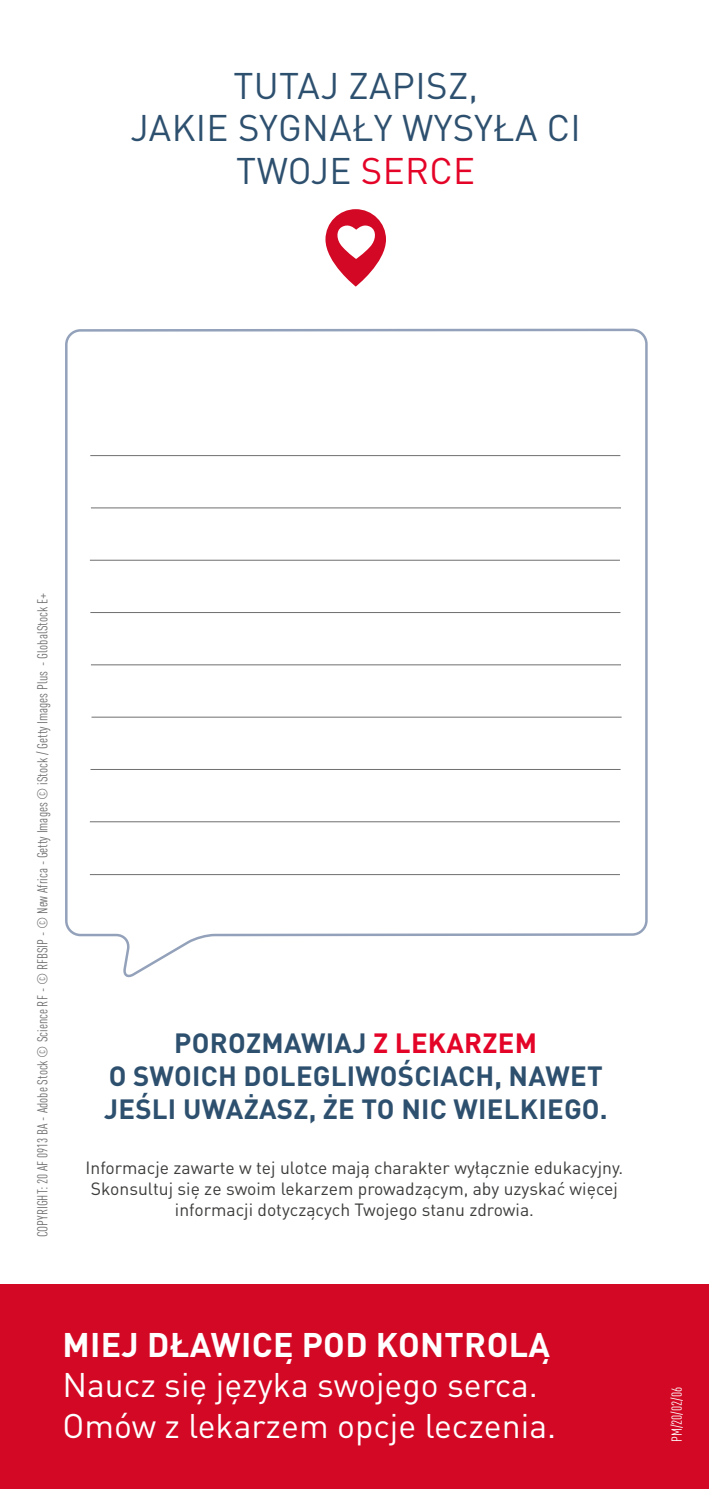
<style>
.page{position:relative;width:709px;height:1489px;background:#fff}
.page>*{position:absolute;margin:0;border:0;box-sizing:border-box;transform-origin:0 0}
.t1{font:36.5px/42.5px "DIN Pro";letter-spacing:.01em;color:#2e506f;text-align:center}
.t2{font:33.75px/40.5px "DIN Pro";color:#fff}
.t3{font:700 33.75px "DIN Pro";letter-spacing:.01em;color:#fff}
.t4{font:700 27.5px/33px "DIN Pro";letter-spacing:.01em;color:#2e506f;text-align:center}
.t5{font:17.5px/21px "DIN Pro";color:#3c3c3b;text-align:center}
.t6{font:14.25px "DIN Cond";color:#706f6f}
.t7{font:14.25px "DIN Cond";color:#fff}
.s1{color:#e40428}
</style>
<div class="page">
<svg style="left:65px;top:328px;width:583px;height:650px"></svg>
<svg style="left:325px;top:209px;width:61px;height:77px"></svg>
<hr style="left:90px;top:612px;width:530px;height:1px;background:#706f6f">
<hr style="left:91px;top:507px;width:530px;height:1px;background:#706f6f">
<hr style="left:91px;top:716px;width:530px;height:1px;background:#706f6f">
<hr style="left:90px;top:821px;width:530px;height:1px;background:#706f6f">
<hr style="left:90px;top:455px;width:530px;height:1px;background:#706f6f">
<hr style="left:91px;top:664px;width:530px;height:1px;background:#706f6f">
<hr style="left:90px;top:559px;width:530px;height:1px;background:#706f6f">
<hr style="left:90px;top:769px;width:530px;height:1px;background:#706f6f">
<hr style="left:90px;top:874px;width:530px;height:1px;background:#706f6f">
<div style="left:0;top:1283px;width:709px;height:205px;background:#d20824"></div>
<h1 class="t1" style="left:131px;top:63px;width:452px">TUTAJ ZAPISZ,<br>JAKIE SYGNAŁY WYSYŁA CI<br>TWOJE <span class="s1">SERCE</span></h1>
<p class="t6" style="left:34px;top:1237px;width:645px;rotate:-90deg">COPYRIGHT: 20 AF 0913 BA - Adobe Stock © Science RF - © RFBSIP - © New Africa - Getty Images © iStock / Getty Images Plus - GlobalStock E+</p>
<h3 class="t4" style="left:104px;top:1025px;width:505px">POROZMAWIAJ <span class="s1">Z LEKARZEM<br></span>O SWOICH DOLEGLIWOŚCIACH, NAWET<br>JEŚLI UWAŻASZ, ŻE TO NIC WIELKIEGO.</h3>
<p class="t5" style="left:86px;top:1156px;width:539px">Informacje zawarte w tej ulotce mają charakter wyłącznie edukacyjny.<br>Skonsultuj się ze swoim lekarzem prowadzącym, aby uzyskać więcej informacji dotyczących Twojego stanu zdrowia.</p>
<h2 class="t3" style="left:63px;top:1321px;width:489px">MIEJ DŁAWICĘ POD KONTROLĄ</h2>
<h2 class="t2" style="left:62px;top:1363px;width:495px">Naucz się języka swojego serca.<br>Omów z lekarzem opcje leczenia.</h2>
<p class="t7" style="left:668px;top:1441px;width:57px;rotate:-90deg">PM/20/02/06</p>
</div>
